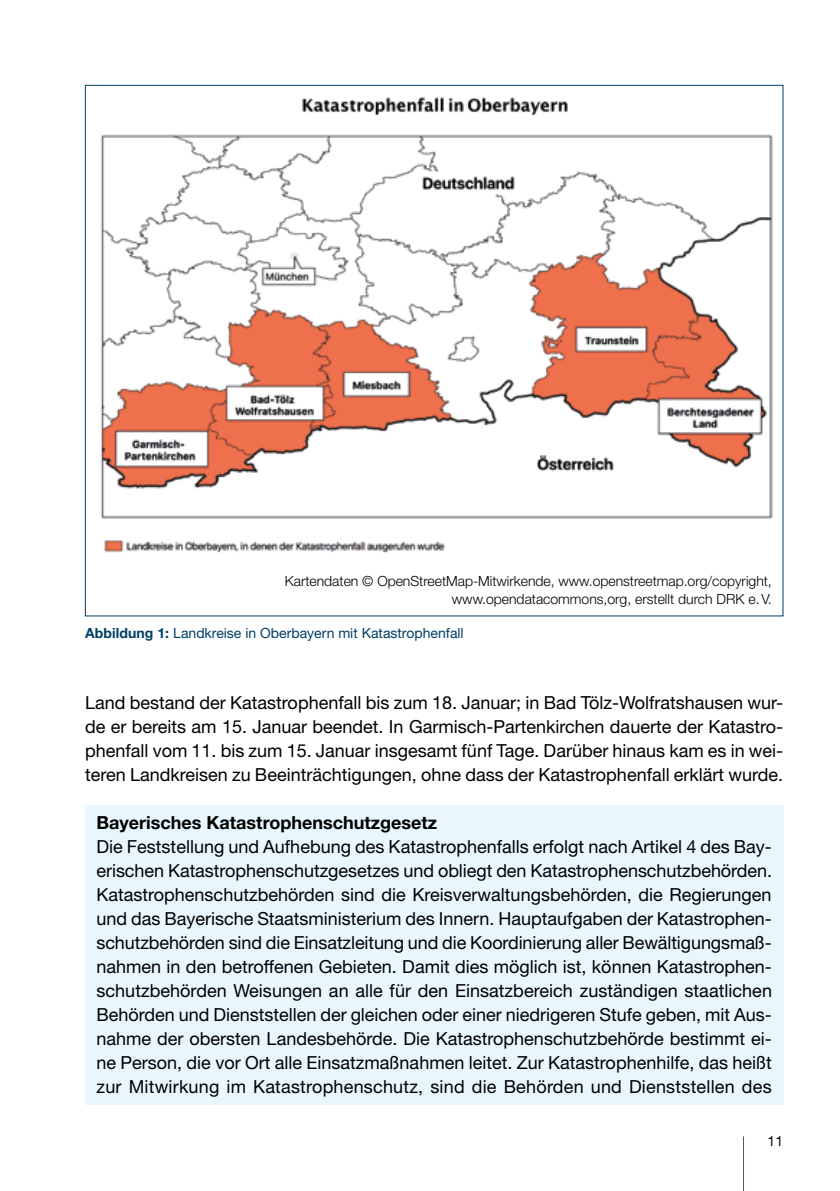
<style>
.page{position:relative;width:840px;height:1191px;background:#fff}
.page>*{position:absolute;margin:0;border:0;box-sizing:border-box;transform-origin:0 0}
.t1{font:18px/24px "Helvetica Neue LT Pro";color:#000;text-align:justify}
.t2{font:700 18px "Helvetica Neue LT Pro";color:#000}
.t3{font:300 14px/18px "Helvetica Neue LT Pro";color:#000;text-align:right}
.t4{font:14px "Helvetica Neue LT Pro";color:#003e66}
.t5{font:14px "Helvetica Neue LT Pro";color:#000}
.s1{font-weight:700}
</style>
<div class="page">
<hr style="left:742px;top:1136px;width:1px;height:55px;background:#575756">
<div style="left:85px;top:805px;width:697px;height:29px;background:#eaf6fe"></div>
<div style="left:85px;top:835px;width:697px;height:269px;background:#eaf6fe"></div>
<img style="left:101px;top:97px;width:672px;height:456px">
<p class="t3" style="left:284px;top:571px;width:488px">Kartendaten © OpenStreetMap-Mitwirkende, www.openstreetmap.org/copyright, www.opendatacommons,org, erstellt durch DRK e.V.</p>
<p class="t4" style="left:85px;top:624px;width:380px"><span class="s1">Abbildung 1:</span> Landkreise in Oberbayern mit Katastrophenfall</p>
<p class="t1" style="left:85px;top:690px;width:699px">Land bestand der Katastrophenfall bis zum 18. Januar; in Bad Tölz-Wolfratshausen wur&shy;de er bereits am 15. Januar beendet. In Garmisch-Partenkirchen dauerte der Katastro&shy;phenfall vom 11. bis zum 15. Januar insgesamt fünf Tage. Darüber hinaus kam es in wei&shy;teren Landkreisen zu Beeinträchtigungen, ohne dass der Katastrophenfall erklärt wurde.</p>
<p class="t2" style="left:96px;top:812px;width:342px">Bayerisches Katastrophenschutzgesetz</p>
<p class="t1" style="left:96px;top:834px;width:676px">Die Feststellung und Aufhebung des Katastrophenfalls erfolgt nach Artikel 4 des Bay&shy;erischen Katastrophenschutzgesetzes und obliegt den Katastrophenschutzbehörden.<br>Katastrophenschutzbehörden sind die Kreisverwaltungsbehörden, die Regierungen und das Bayerische Staatsministerium des Innern. Hauptaufgaben der Katastrophen&shy;schutzbehörden sind die Einsatzleitung und die Koordinierung aller Bewältigungsmaß&shy;nahmen in den betroffenen Gebieten. Damit dies möglich ist, können Katastrophen&shy;schutzbehörden Weisungen an alle für den Einsatzbereich zuständigen staatlichen Behörden und Dienststellen der gleichen oder einer niedrigeren Stufe geben, mit Aus&shy;nahme der obersten Landesbehörde. Die Katastrophenschutzbehörde bestimmt ei&shy;ne Person, die vor Ort alle Einsatzmaßnahmen leitet. Zur Katastrophenhilfe, das heißt zur Mitwirkung im Katastrophenschutz, sind die Behörden und Dienststellen des</p>
<p class="t5" style="left:767px;top:1132px;width:17px">11</p>
</div>
